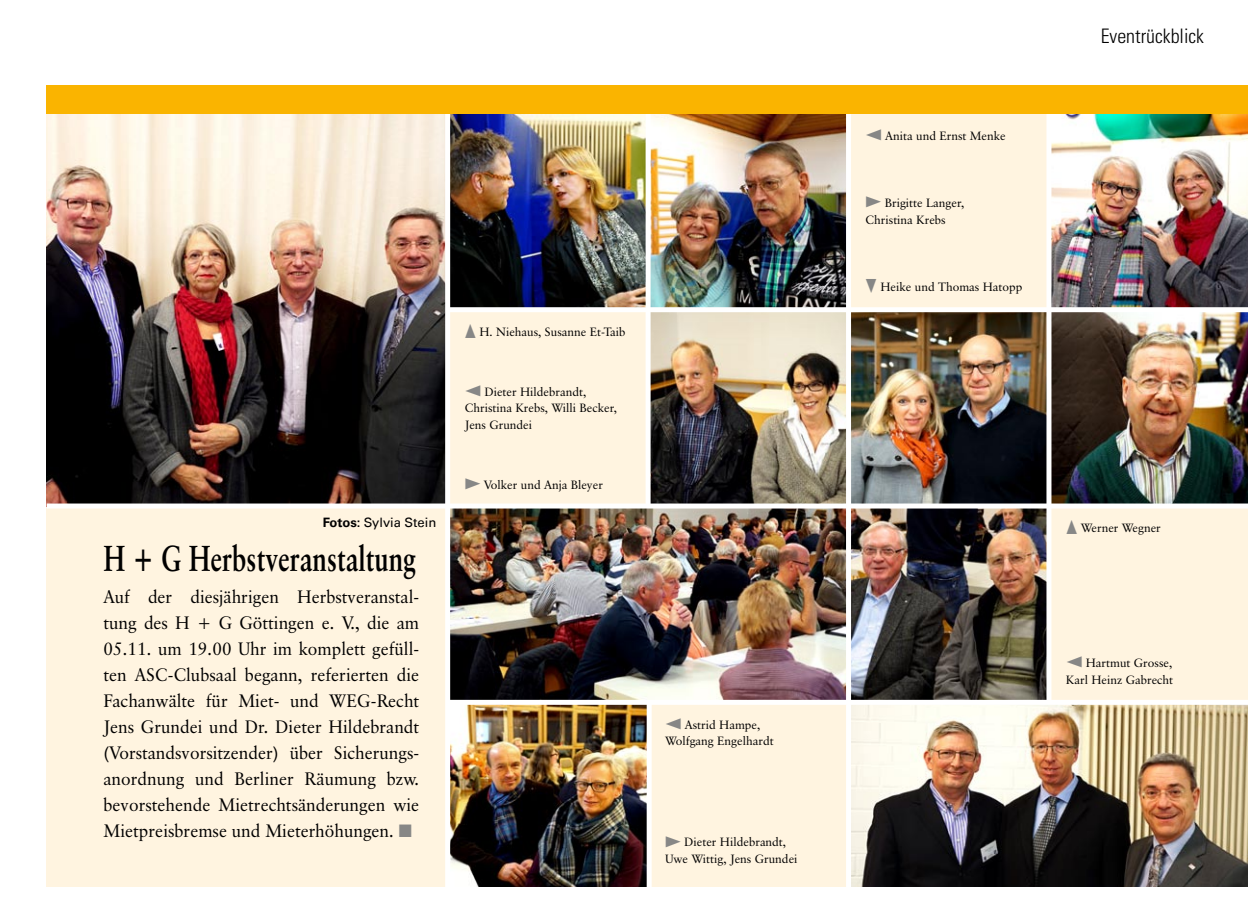
<style>
.page{position:relative;width:1248px;height:910px;background:#fff}
.page>*{position:absolute;margin:0;border:0;box-sizing:border-box;transform-origin:0 0}
.t1{font:700 36px "Classical Garamond BT";color:#000;scale:.72 1}
.t2{font:300 condensed 20px "Univers LT Std";color:#000}
.t3{font:18px/26px "Classical Garamond BT";color:#000;text-align:justify;scale:.96 1}
.t4{font:13px "Univers Tu F";color:#000}
.t5{font:12px/16.8px "Classical Garamond BT";color:#000}
.s1{font-weight:700}
.s2{color:#878786}
.s3{font-family:"Graphic";font-weight:300;font-size:14px;color:#878786}
.s4{font-family:"Graphic";font-weight:300;font-size:11px;color:#878786}
</style>
<div class="page">
<div style="left:47px;top:113px;width:1200px;height:786px;background:#fff4e0"></div>
<img style="left:450px;top:113px;width:195px;height:194px">
<img style="left:851px;top:312px;width:195px;height:388px">
<img style="left:650px;top:113px;width:196px;height:390px">
<img style="left:1051px;top:113px;width:196px;height:390px">
<img style="left:47px;top:113px;width:398px;height:390px">
<img style="left:450px;top:508px;width:396px;height:192px">
<img style="left:851px;top:705px;width:396px;height:182px">
<img style="left:450px;top:705px;width:196px;height:182px">
<div style="left:447px;top:307px;width:800px;height:5px;background:#fff"></div>
<div style="left:445px;top:113px;width:5px;height:786px;background:#fff"></div>
<div style="left:47px;top:503px;width:1200px;height:5px;background:#fff"></div>
<div style="left:846px;top:113px;width:5px;height:786px;background:#fff"></div>
<div style="left:447px;top:700px;width:800px;height:5px;background:#fff"></div>
<div style="left:1046px;top:113px;width:5px;height:589px;background:#fff"></div>
<div style="left:645px;top:98px;width:5px;height:408px;background:#fff"></div>
<div style="left:646px;top:702px;width:5px;height:197px;background:#fff"></div>
<div style="left:47px;top:85px;width:1200px;height:28px;background:#fab400"></div>
<div style="left:47px;top:887px;width:1200px;height:23px;background:#fff"></div>
<p class="t4" style="left:322px;top:514px;width:115px"><span class="s1">Fotos:</span> Sylvia Stein</p>
<h1 class="t1" style="left:103px;top:537px;width:435px">H + G Herbstveranstaltung</h1>
<p class="t3" style="left:103px;top:584px;width:330px">Auf der diesjährigen Herbstveranstal&shy;tung des H + G Göttingen e. V., die am 05.11. um 19.00 Uhr im komplett gefüll&shy;ten ASC-Clubsaal begann, referierten die Fachanwälte für Miet- und WEG-Recht Jens Grundei und Dr. Dieter Hildebrandt (Vorstandsvorsitzender) über Sicherungs&shy;anordnung und Berliner Räumung bzw. bevorstehende Mietrechtsänderungen wie Mietpreisbremse und Mieterhöhungen. <span class="s2">■</span></p>
<p class="t5" style="left:464px;top:323px;width:162px"><span class="s3">O</span> H. Niehaus, Susanne Et-Taib</p>
<p class="t5" style="left:464px;top:383px;width:154px"><span class="s4">L</span> Dieter Hildebrandt,<br>Christina Krebs, Willi Becker,<br>Jens Grundei</p>
<p class="t5" style="left:464px;top:476px;width:140px"><span class="s4">R</span> Volker und Anja Bleyer</p>
<p class="t5" style="left:665px;top:716px;width:110px"><span class="s4">L</span> Astrid Hampe,<br>Wolfgang Engelhardt</p>
<p class="t5" style="left:665px;top:833px;width:134px"><span class="s4">R</span> Dieter Hildebrandt,<br>Uwe Wittig, Jens Grundei</p>
<p class="t5" style="left:865px;top:127px;width:142px"><span class="s4">L</span> Anita und Ernst Menke</p>
<p class="t5" style="left:865px;top:194px;width:100px"><span class="s4">R</span> Brigitte Langer,<br>Christina Krebs</p>
<p class="t5" style="left:865px;top:278px;width:158px"><span class="s3">U</span> Heike und Thomas Hatopp</p>
<p class="t2" style="left:1100px;top:24px;width:105px">Eventrückblick</p>
<p class="t5" style="left:1065px;top:519px;width:96px"><span class="s3">O</span> Werner Wegner</p>
<p class="t5" style="left:1065px;top:654px;width:109px"><span class="s4">L</span> Hartmut Grosse,<br>Karl Heinz Gabrecht</p>
</div>
